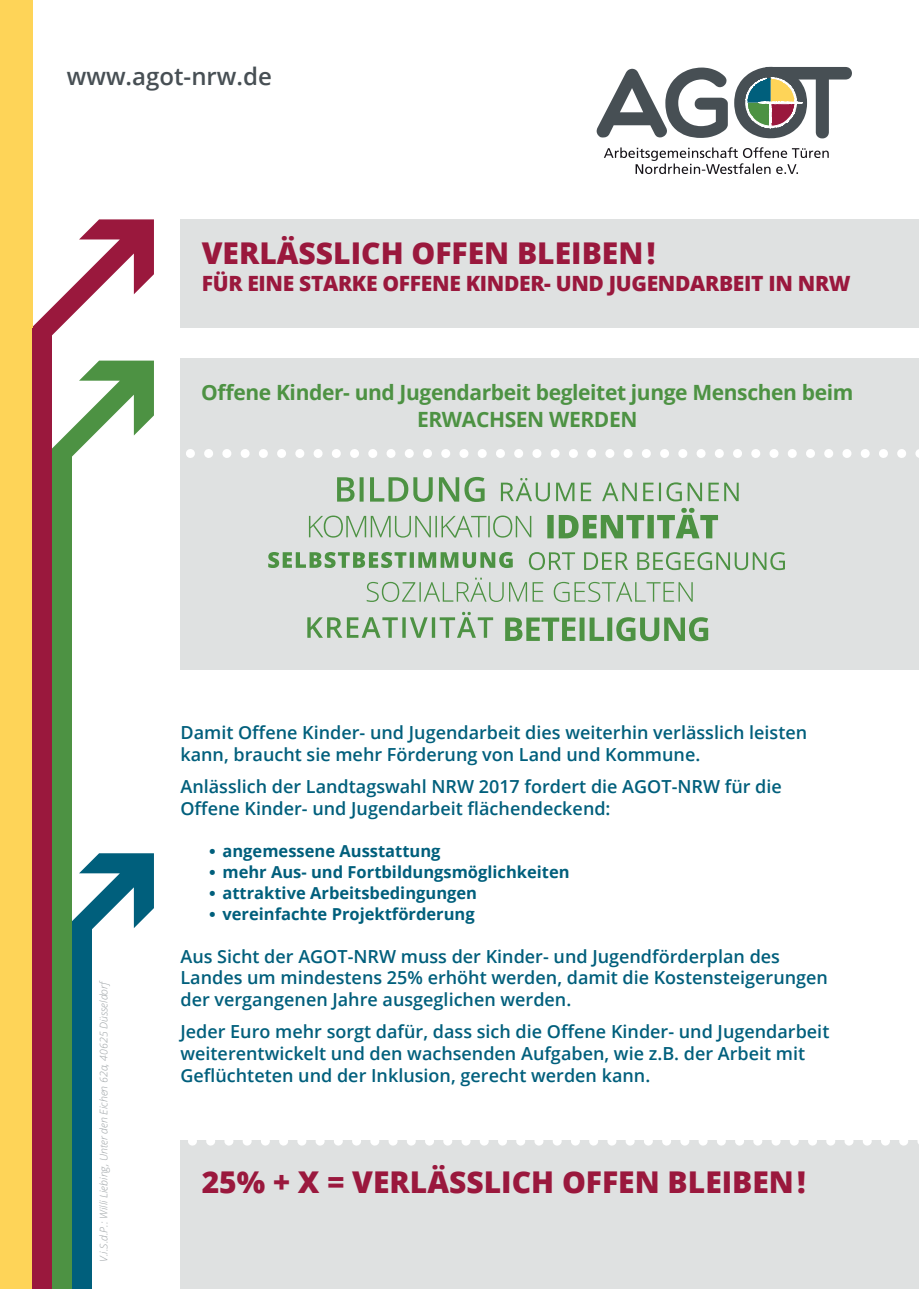
<style>
.page{position:relative;width:919px;height:1289px;background:#fff}
.page>*{position:absolute;margin:0;border:0;box-sizing:border-box;transform-origin:0 0}
.t1{font:800 30px "Open Sans";color:#9a183d}
.t2{font:600 24px "Open Sans";color:#474f54}
.t3{font:700 21px/27px "Open Sans";letter-spacing:-.02em;color:#4d9243;text-align:center}
.t4{font:800 21px "Open Sans";letter-spacing:-.015em;color:#9a183d}
.t5{font:600 18px/21.6px "Open Sans";color:#005f7c}
.t6{font:700 16.5px "Open Sans";color:#005f7c}
.t7{font:italic 300 10.5px "Open Sans";color:#9ba1a4}
.s1{font-family:"Aaux Pro";font-weight:400}
</style>
<div class="page">
<div style="left:180px;top:358px;width:738px;height:312px;background:#dfe1e1"></div>
<div style="left:180px;top:219px;width:738px;height:109px;background:#dfe1e1"></div>
<svg style="left:337px;top:477px;width:147px;height:25px"></svg>
<svg style="left:505px;top:617px;width:203px;height:24px"></svg>
<svg style="left:268px;top:552px;width:244px;height:16px"></svg>
<svg style="left:366px;top:577px;width:326px;height:25px"></svg>
<svg style="left:529px;top:552px;width:255px;height:18px"></svg>
<svg style="left:501px;top:478px;width:237px;height:23px"></svg>
<svg style="left:547px;top:508px;width:171px;height:30px"></svg>
<svg style="left:309px;top:515px;width:222px;height:22px"></svg>
<svg style="left:307px;top:612px;width:186px;height:25px"></svg>
<svg style="left:186px;top:449px;width:732px;height:9px"></svg>
<svg style="left:72px;top:853px;width:82px;height:76px"></svg>
<svg style="left:33px;top:219px;width:121px;height:238px"></svg>
<div style="left:0;top:0;width:33px;height:1288px;background:#fed458"></div>
<div style="left:33px;top:328px;width:19px;height:960px;background:#9a183d"></div>
<div style="left:52px;top:452px;width:20px;height:836px;background:#4d9243"></div>
<div style="left:72px;top:926px;width:20px;height:362px;background:#005f7c"></div>
<div style="left:180px;top:1139px;width:738px;height:149px;background:#dfe1e1"></div>
<svg style="left:192px;top:1139px;width:727px;height:6px"></svg>
<svg style="left:604px;top:147px;width:224px;height:27px"></svg>
<svg style="left:596px;top:68px;width:131px;height:70px"></svg>
<svg style="left:734px;top:67px;width:117px;height:71px"></svg>
<h2 class="t2" style="left:67px;top:60px;width:207px">www.agot-nrw.de</h2>
<h1 class="t1" style="left:202px;top:230px;width:455px">VERLÄSSLICH OFFEN BLEIBEN !</h1>
<p class="t4" style="left:202px;top:267px;width:650px">FÜR EINE STARKE OFFENE KINDER- UND JUGENDARBEIT IN NRW</p>
<p class="t3" style="left:201px;top:378px;width:653px">Offene Kinder- und Jugendarbeit begleitet junge Menschen beim<br>ERWACHSEN WERDEN</p>
<p class="t7" style="left:97px;top:1261px;width:284px;rotate:-90deg">V.i.S.d.P.: Willi Liebing, Unter den Eichen 62a, 40625 Düsseldorf</p>
<p class="t5" style="left:180px;top:721px;width:628px">Damit Offene Kinder- und Jugendarbeit dies weiterhin verlässlich leisten kann, braucht sie mehr Förderung von Land und Kommune.</p>
<p class="t5" style="left:180px;top:775px;width:603px">Anlässlich der Landtagswahl NRW 2017 fordert die AGOT-NRW für die<br>Offene Kinder- und Jugendarbeit flächendeckend:</p>
<p class="t6" style="left:209px;top:839px;width:233px"><span class="s1">•</span> angemessene Ausstattung</p>
<p class="t6" style="left:209px;top:860px;width:362px"><span class="s1">•</span> mehr Aus- und Fortbildungsmöglichkeiten</p>
<p class="t6" style="left:209px;top:881px;width:269px"><span class="s1">•</span> attraktive Arbeitsbedingungen</p>
<p class="t6" style="left:209px;top:902px;width:267px"><span class="s1">•</span> vereinfachte Projektförderung</p>
<p class="t5" style="left:180px;top:945px;width:649px">Aus Sicht der AGOT-NRW muss der Kinder- und Jugendförderplan des<br>Landes um mindestens 25% erhöht werden, damit die Kostensteigerungen der vergangenen Jahre ausgeglichen werden.</p>
<p class="t5" style="left:180px;top:1020px;width:650px">Jeder Euro mehr sorgt dafür, dass sich die Offene Kinder- und Jugendarbeit weiterentwickelt und den wachsenden Aufgaben, wie z.B. der Arbeit mit<br>Geflüchteten und der Inklusion, gerecht werden kann.</p>
<h1 class="t1" style="left:202px;top:1158px;width:605px">25% + X = VERLÄSSLICH OFFEN BLEIBEN !</h1>
</div>
